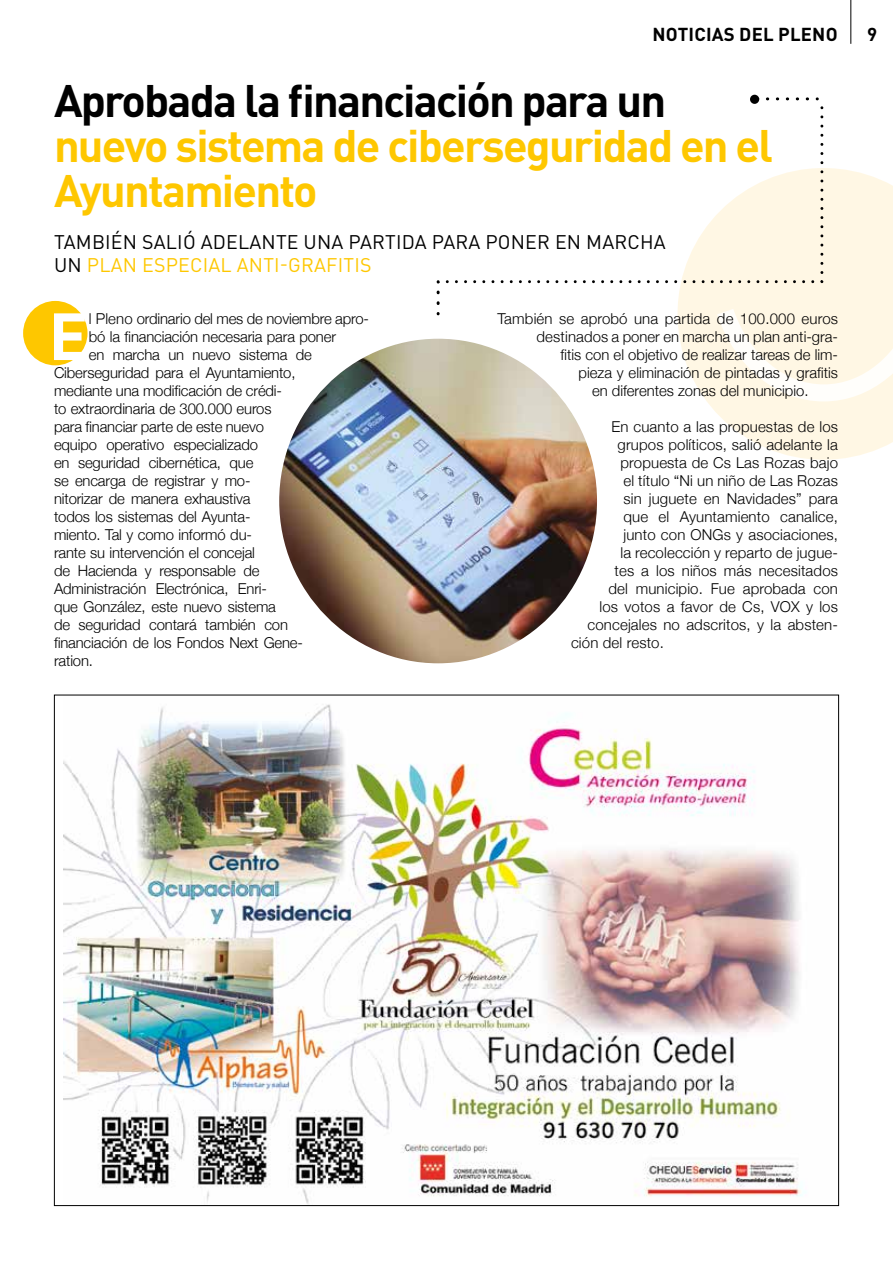
<style>
.page{position:relative;width:893px;height:1263px;background:#fff}
.page>*{position:absolute;margin:0;border:0;box-sizing:border-box;transform-origin:0 0}
.t1{font:700 65.55px "DINOT";color:#fff}
.t2{font:700 45px/45px "DINOT";letter-spacing:-.04em;color:#fec700}
.t3{font:700 45px "DINOT";letter-spacing:-.04em;color:#000}
.t4{font:19.5px/23.4px "DINOT";letter-spacing:.01em;color:#000}
.t5{font:700 18.6px "DINOT";color:#000}
.t6{font:300 15px "Helvetica Neue";letter-spacing:-.01em;color:#000}
.t7{font:300 15px "Helvetica Neue";letter-spacing:.01em;color:#000}
.s1{color:#fec700}
</style>
<div class="page">
<hr style="left:850px;top:0;width:1px;height:44px;background:#000">
<div style="left:23px;top:301px;width:65px;height:64px;background:#fec700;border-radius:50%"></div>
<svg style="left:677px;top:168px;width:216px;height:292px;fill:#fff7e4"></svg>
<svg style="left:717px;top:309px;width:176px;height:92px"></svg>
<img style="left:64px;top:704px;width:741px;height:500px">
<img style="left:280px;top:339px;width:316px;height:324px">
<svg style="left:820px;top:117px;width:3px;height:166px"></svg>
<svg style="left:437px;top:280px;width:376px;height:3px"></svg>
<svg style="left:437px;top:292px;width:3px;height:22px"></svg>
<svg style="left:767px;top:97px;width:51px;height:3px"></svg>
<div style="left:750px;top:95px;width:9px;height:9px;background:#000;border-radius:50%"></div>
<p class="t5" style="left:653px;top:22px;width:11px">noticias</p>
<p class="t5" style="left:739px;top:22px;width:12px">del</p>
<p class="t5" style="left:778px;top:22px;width:13px">pleno</p>
<p class="t5" style="left:867px;top:22px;width:12px">9</p>
<h2 class="t3" style="left:54px;top:71px;width:614px">Aprobada la financiación para un</h2>
<h2 class="t2" style="left:54px;top:122px;width:721px">nuevo sistema de ciberseguridad en el<br>Ayuntamiento</h2>
<h3 class="t4" style="left:54px;top:230px;width:613px">TAMBIÉN SALIÓ ADELANTE UNA PARTIDA PARA PONER EN MARCHA<br>UN <span class="s1">PLAN ESPECIAL ANTI-GRAFITIS</span></h3>
<h1 class="t1" style="left:49px;top:293px;width:41px">E</h1>
<p class="t6" style="left:89px;top:307px;width:282px">l Pleno ordinario del mes de noviembre apro-</p>
<p class="t6" style="left:89px;top:325px;width:249px">bó la financiación necesaria para poner</p>
<p class="t6" style="left:89px;top:343px;width:225px">en marcha un nuevo sistema de</p>
<p class="t6" style="left:54px;top:361px;width:243px">Ciberseguridad para el Ayuntamiento,</p>
<p class="t6" style="left:54px;top:379px;width:229px">mediante una modificación de crédi-</p>
<p class="t6" style="left:54px;top:397px;width:219px">to extraordinaria de 300.000 euros</p>
<p class="t6" style="left:54px;top:415px;width:212px">para financiar parte de este nuevo</p>
<p class="t6" style="left:54px;top:433px;width:206px">equipo operativo especializado</p>
<p class="t6" style="left:54px;top:451px;width:201px">en seguridad cibernética, que</p>
<p class="t6" style="left:54px;top:469px;width:198px">se encarga de registrar y mo-</p>
<p class="t6" style="left:54px;top:487px;width:198px">nitorizar de manera exhaustiva</p>
<p class="t6" style="left:54px;top:505px;width:198px">todos los sistemas del Ayunta-</p>
<p class="t6" style="left:54px;top:523px;width:200px">miento. Tal y como informó du-</p>
<p class="t6" style="left:54px;top:541px;width:202px">rante su intervención el concejal</p>
<p class="t6" style="left:54px;top:559px;width:207px">de Hacienda y responsable de</p>
<p class="t6" style="left:54px;top:577px;width:215px">Administración Electrónica, Enri-</p>
<p class="t6" style="left:54px;top:595px;width:224px">que González, este nuevo sistema</p>
<p class="t6" style="left:54px;top:613px;width:236px">de seguridad contará también con</p>
<p class="t6" style="left:54px;top:631px;width:251px">financiación de los Fondos Next Gene-</p>
<p class="t6" style="left:54px;top:649px;width:40px">ration.</p>
<p class="t7" style="left:497px;top:307px;width:342px">También se aprobó una partida de 100.000 euros</p>
<p class="t6" style="left:536px;top:325px;width:303px">destinados a poner en marcha un plan anti-gra-</p>
<p class="t6" style="left:560px;top:343px;width:279px">fitis con el objetivo de realizar tareas de lim-</p>
<p class="t6" style="left:578px;top:361px;width:261px">pieza y eliminación de pintadas y grafitis</p>
<p class="t6" style="left:592px;top:379px;width:218px">en diferentes zonas del municipio.</p>
<p class="t7" style="left:611px;top:415px;width:228px">En cuanto a las propuestas de los</p>
<p class="t7" style="left:617px;top:433px;width:222px">grupos políticos, salió adelante la</p>
<p class="t7" style="left:620px;top:451px;width:219px">propuesta de Cs Las Rozas bajo</p>
<p class="t7" style="left:623px;top:469px;width:216px">el título “Ni un niño de Las Rozas</p>
<p class="t7" style="left:623px;top:487px;width:216px">sin juguete en Navidades” para</p>
<p class="t7" style="left:623px;top:505px;width:216px">que el Ayuntamiento canalice,</p>
<p class="t7" style="left:623px;top:523px;width:216px">junto con ONGs y asociaciones,</p>
<p class="t7" style="left:620px;top:541px;width:219px">la recolección y reparto de jugue-</p>
<p class="t7" style="left:614px;top:559px;width:225px">tes a los niños más necesitados</p>
<p class="t7" style="left:608px;top:577px;width:231px">del municipio. Fue aprobada con</p>
<p class="t7" style="left:599px;top:595px;width:240px">los votos a favor de Cs, VOX y los</p>
<p class="t7" style="left:587px;top:613px;width:252px">concejales no adscritos, y la absten-</p>
<p class="t7" style="left:571px;top:631px;width:94px">ción del resto.</p>
</div>
